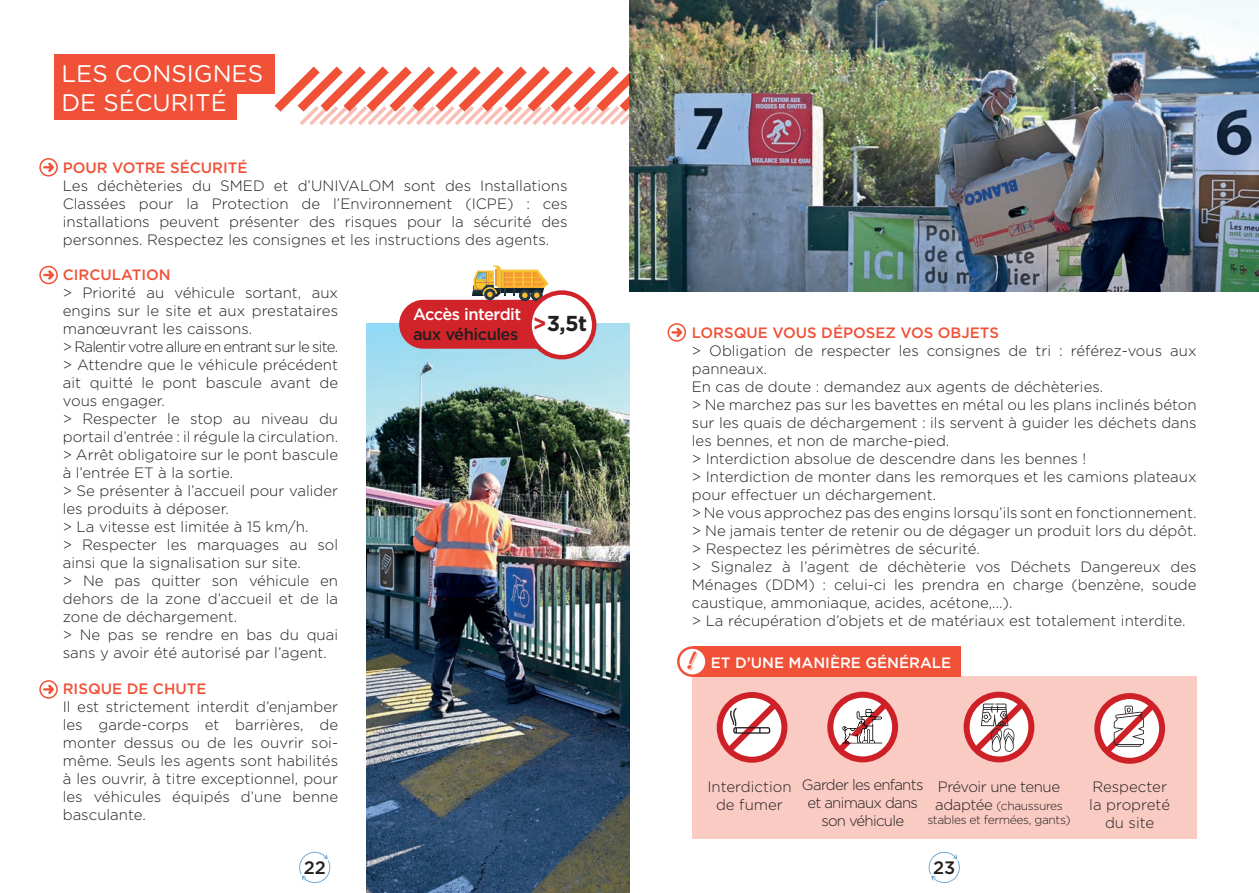
<style>
.page{position:relative;width:1259px;height:893px;background:#fff}
.page>*{position:absolute;margin:0;border:0;box-sizing:border-box;transform-origin:0 0}
.t1{font:26.4px "Grand Aventure Shadow";color:#f05137}
.t2{font:24px/28.8px "Gotham Rounded";color:#fff}
.t3{font:700 21.6px "Gotham";color:#231f20}
.t4{font:500 18px "Gotham";color:#231f20}
.t5{font:500 16.5px "Gotham";letter-spacing:-.03em;color:#fff}
.t6{font:500 16.5px "Gotham";letter-spacing:-.03em;color:#231f20}
.t7{font:300 15px/18px "Gotham";color:#231f20;text-align:justify}
.t8{font:500 15px "Gotham";color:#f05137}
.t9{font:300 15px/18px "Gotham";letter-spacing:-.05em;color:#231f20;text-align:center}
.t10{font:500 15px "Gotham";color:#fff}
.t11{font:300 15px "Gotham";letter-spacing:-.03em;color:#231f20}
.t12{font:300 12px/14.4px "Gotham";letter-spacing:-.03em;color:#231f20;text-align:center}
.s1{color:#d1232a}
.s2{font-size:15px}
</style>
<div class="page">
<svg style="left:299px;top:852px;width:31px;height:31px"></svg>
<div style="left:54px;top:54px;width:220px;height:40px;background:#f05137"></div>
<div style="left:54px;top:80px;width:183px;height:40px;background:#f05137"></div>
<div style="left:39px;top:158px;width:19px;height:19px;border:2px solid #f05137;border-radius:50%"></div>
<svg style="left:43px;top:162px;width:11px;height:10px"></svg>
<div style="left:39px;top:266px;width:19px;height:18px;border:2px solid #f05137;border-radius:50%"></div>
<svg style="left:43px;top:270px;width:11px;height:10px"></svg>
<div style="left:39px;top:680px;width:19px;height:19px;border:2px solid #f05137;border-radius:50%"></div>
<svg style="left:43px;top:685px;width:11px;height:9px"></svg>
<img style="left:366px;top:323px;width:264px;height:570px">
<svg style="left:274px;top:58px;width:355px;height:67px"></svg>
<div style="left:667px;top:323px;width:19px;height:19px;border:2px solid #f05137;border-radius:50%"></div>
<svg style="left:671px;top:328px;width:11px;height:9px"></svg>
<img style="left:629px;top:0;width:630px;height:292px">
<div style="left:692px;top:676px;width:504px;height:163px;background:#facbc3"></div>
<div style="left:692px;top:646px;width:269px;height:31px;background:#f05137"></div>
<div style="left:678px;top:648px;width:28px;height:28px;background:#fff;border-radius:50%"></div>
<div style="left:677px;top:646px;width:30px;height:31px;border:2px solid #f05137;border-radius:50%"></div>
<svg style="left:928px;top:852px;width:32px;height:31px"></svg>
<svg style="left:716px;top:692px;width:71px;height:71px"></svg>
<svg style="left:827px;top:692px;width:71px;height:70px"></svg>
<svg style="left:963px;top:692px;width:71px;height:70px"></svg>
<svg style="left:1094px;top:693px;width:71px;height:71px"></svg>
<svg style="left:399px;top:266px;width:150px;height:83px"></svg>
<div style="left:529px;top:293px;width:65px;height:64px;background:#fff;border-radius:50%"></div>
<div style="left:527px;top:290px;width:69px;height:69px;border:4px solid #d1232a;border-radius:50%"></div>
<h2 class="t2" style="left:61px;top:58px;width:203px">LES CONSIGNES<br>DE SÉCURITÉ</h2>
<p class="t8" style="left:63px;top:158px;width:186px">POUR VOTRE SÉCURITÉ</p>
<p class="t7" style="left:63px;top:176px;width:506px">Les déchèteries du SMED et d’UNIVALOM sont des Installations Classées pour la Protection de l’Environnement (ICPE) : ces installations peuvent présenter des risques pour la sécurité des personnes. Respectez les consignes et les instructions des agents.</p>
<p class="t8" style="left:63px;top:265px;width:109px">CIRCULATION</p>
<p class="t7" style="left:63px;top:284px;width:277px;text-align:left">&gt; Priorité au véhicule sortant, aux engins sur le site et aux prestataires manœuvrant les caissons.<br>&gt; Ralentir votre allure en entrant sur le site. &gt; Attendre que le véhicule précédent ait quitté le pont bascule avant de vous engager.<br>&gt; Respecter le stop au niveau du portail d’entrée : il régule la circulation. &gt; Arrêt obligatoire sur le pont bascule à l’entrée ET à la sortie.<br>&gt; Se présenter à l’accueil pour valider les produits à déposer.<br>&gt; La vitesse est limitée à 15 km/h.<br>&gt; Respecter les marquages au sol ainsi que la signalisation sur site.<br>&gt; Ne pas quitter son véhicule en dehors de la zone d’accueil et de la zone de déchargement.<br>&gt; Ne pas se rendre en bas du quai sans y avoir été autorisé par l’agent.</p>
<p class="t8" style="left:63px;top:679px;width:145px">RISQUE DE CHUTE</p>
<p class="t7" style="left:63px;top:698px;width:277px">Il est strictement interdit d’enjamber les garde-corps et barrières, de monter dessus ou de les ouvrir soi&shy;même. Seuls les agents sont habilités à les ouvrir, à titre exceptionnel, pour les véhicules équipés d’une benne basculante.</p>
<p class="t4" style="left:304px;top:855px;width:24px">22</p>
<p class="t5" style="left:413px;top:303px;width:110px">Accès interdit</p>
<p class="t6" style="left:413px;top:323px;width:107px">aux véhicules</p>
<h3 class="t3" style="left:533px;top:309px;width:56px"><span class="s1">&gt;</span> 3,5t</h3>
<p class="t8" style="left:692px;top:323px;width:308px">LORSQUE VOUS DÉPOSEZ VOS OBJETS</p>
<p class="t7" style="left:692px;top:341px;width:506px;text-align:left">&gt; Obligation de respecter les consignes de tri : référez-vous aux panneaux.<br>En cas de doute : demandez aux agents de déchèteries.<br>&gt; Ne marchez pas sur les bavettes en métal ou les plans inclinés béton sur les quais de déchargement : ils servent à guider les déchets dans les bennes, et non de marche-pied.<br>&gt; Interdiction absolue de descendre dans les bennes !<br>&gt; Interdiction de monter dans les remorques et les camions plateaux pour effectuer un déchargement.<br>&gt; Ne vous approchez pas des engins lorsqu’ils sont en fonctionnement. &gt; Ne jamais tenter de retenir ou de dégager un produit lors du dépôt. &gt; Respectez les périmètres de sécurité.<br>&gt; Signalez à l’agent de déchèterie vos Déchets Dangereux des Ménages (DDM) : celui-ci les prendra en charge (benzène, soude caustique, ammoniaque, acides, acétone,...).<br>&gt; La récupération d’objets et de matériaux est totalement interdite.</p>
<p class="t10" style="left:711px;top:653px;width:242px">ET D’UNE MANIÈRE GÉNÉRALE</p>
<h1 class="t1" style="left:686px;top:644px;width:11px">!</h1>
<p class="t9" style="left:802px;top:775px;width:123px">Garder les enfants et animaux dans son véhicule</p>
<p class="t7" style="left:707px;top:777px;width:86px;text-align:center">Interdiction de fumer</p>
<p class="t7" style="left:1089px;top:777px;width:82px;text-align:center">Respecter la propreté du site</p>
<p class="t11" style="left:938px;top:777px;width:124px">Prévoir une tenue</p>
<p class="t12" style="left:927px;top:798px;width:145px"><span class="s2">adaptée</span> (chaussures stables et fermées, gants)</p>
<p class="t4" style="left:933px;top:855px;width:24px">23</p>
</div>
